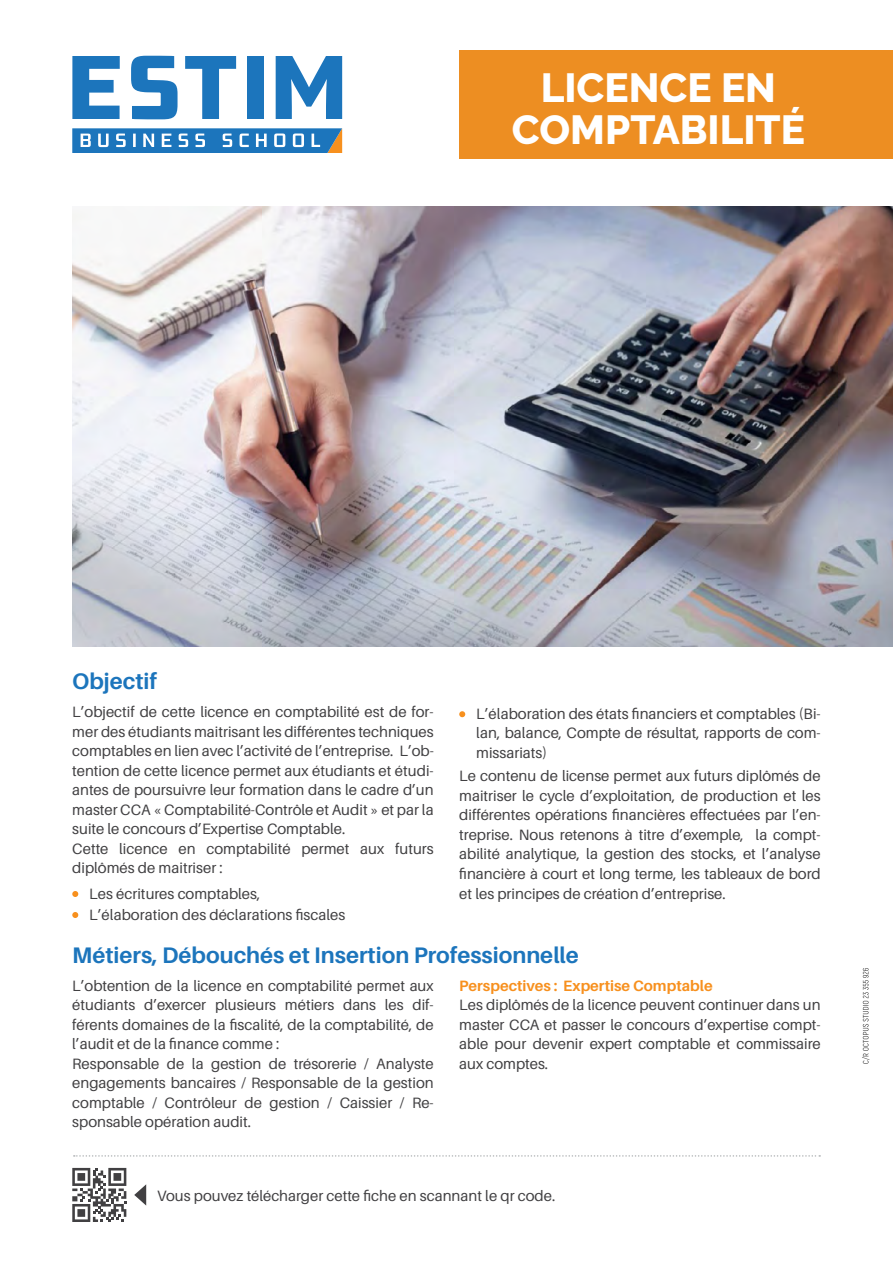
<style>
.page{position:relative;width:893px;height:1263px;background:#fff}
.page>*{position:absolute;margin:0;border:0;box-sizing:border-box;transform-origin:0 0}
.t1{font:800 40.5px/42px "Raleway";color:#fff;text-align:center}
.t2{font:700 22.5px "Aileron";color:#1c75bc}
.t3{font:15px/19.5px "Aileron";color:#414042}
.t4{font:700 15px "Aileron";color:#f7901e}
</style>
<div class="page">
<div style="left:459px;top:50px;width:434px;height:108px;background:#ed8e22"></div>
<svg style="left:72px;top:56px;width:48px;height:63px"></svg>
<svg style="left:131px;top:56px;width:47px;height:63px"></svg>
<svg style="left:185px;top:56px;width:51px;height:63px"></svg>
<div style="left:247px;top:56px;width:17px;height:63px;background:#1c75bc"></div>
<svg style="left:276px;top:56px;width:66px;height:63px"></svg>
<svg style="left:72px;top:128px;width:270px;height:25px;background:#488dc3"></svg>
<svg style="left:72px;top:891px;width:6px;height:6px"></svg>
<svg style="left:72px;top:912px;width:6px;height:6px"></svg>
<svg style="left:459px;top:711px;width:6px;height:6px"></svg>
<img style="left:72px;top:206px;width:821px;height:440px">
<svg style="left:74px;top:1155px;width:746px;height:2px"></svg>
<svg style="left:134px;top:1184px;width:12px;height:21px"></svg>
<svg style="left:72px;top:1168px;width:54px;height:54px"></svg>
<svg style="left:862px;top:968px;width:7px;height:96px"></svg>
<h1 class="t1" style="left:512px;top:67px;width:294px">LICENCE EN<br>COMPTABILITÉ</h1>
<h2 class="t2" style="left:72px;top:669px;width:86px">Objectif</h2>
<p class="t3" style="left:72px;top:702px;width:363px">L’objectif de cette licence en comptabilité est de for&shy;mer des étudiants maitrisant les différentes techniques comptables en lien avec l’activité de l’entreprise. L’ob&shy;tention de cette licence permet aux étudiants et étudi&shy;antes de poursuivre leur formation dans le cadre d’un master CCA « Comptabilité-Contrôle et Audit » et par la suite le concours d’Expertise Comptable.<br>Cette licence en comptabilité permet aux futurs diplômés de maitriser :</p>
<p class="t3" style="left:89px;top:883px;width:257px;line-height:21px">Les écritures comptables,<br>L’élaboration des déclarations fiscales</p>
<p class="t3" style="left:476px;top:704px;width:346px;text-align:justify">L’élaboration des états financiers et comptables (Bi&shy;lan, balance, Compte de résultat, rapports de com&shy;missariats)</p>
<p class="t3" style="left:459px;top:767px;width:363px;text-align:justify">Le contenu de license permet aux futurs diplômés de maitriser le cycle d’exploitation, de production et les différentes opérations financières effectuées par l’en&shy;treprise. Nous retenons à titre d’exemple, la compt&shy;abilité analytique, la gestion des stocks, et l’analyse financière à court et long terme, les tableaux de bord et les principes de création d’entreprise.</p>
<h2 class="t2" style="left:72px;top:942px;width:508px">Métiers, Débouchés et Insertion Professionnelle</h2>
<p class="t3" style="left:72px;top:976px;width:363px">L’obtention de la licence en comptabilité permet aux étudiants d’exercer plusieurs métiers dans les dif&shy;férents domaines de la fiscalité, de la comptabilité, de l’audit et de la finance comme :<br>Responsable de la gestion de trésorerie / Analyste engagements bancaires / Responsable de la gestion comptable / Contrôleur de gestion / Caissier / Re&shy;sponsable opération audit.</p>
<p class="t4" style="left:459px;top:977px;width:255px">Perspectives : Expertise Comptable</p>
<p class="t3" style="left:459px;top:995px;width:363px;text-align:justify">Les diplômés de la licence peuvent continuer dans un master CCA et passer le concours d’expertise compt&shy;able pour devenir expert comptable et commissaire aux comptes.</p>
<p class="t3" style="left:157px;top:1186px;width:400px">Vous pouvez télécharger cette fiche en scannant le qr code.</p>
</div>
